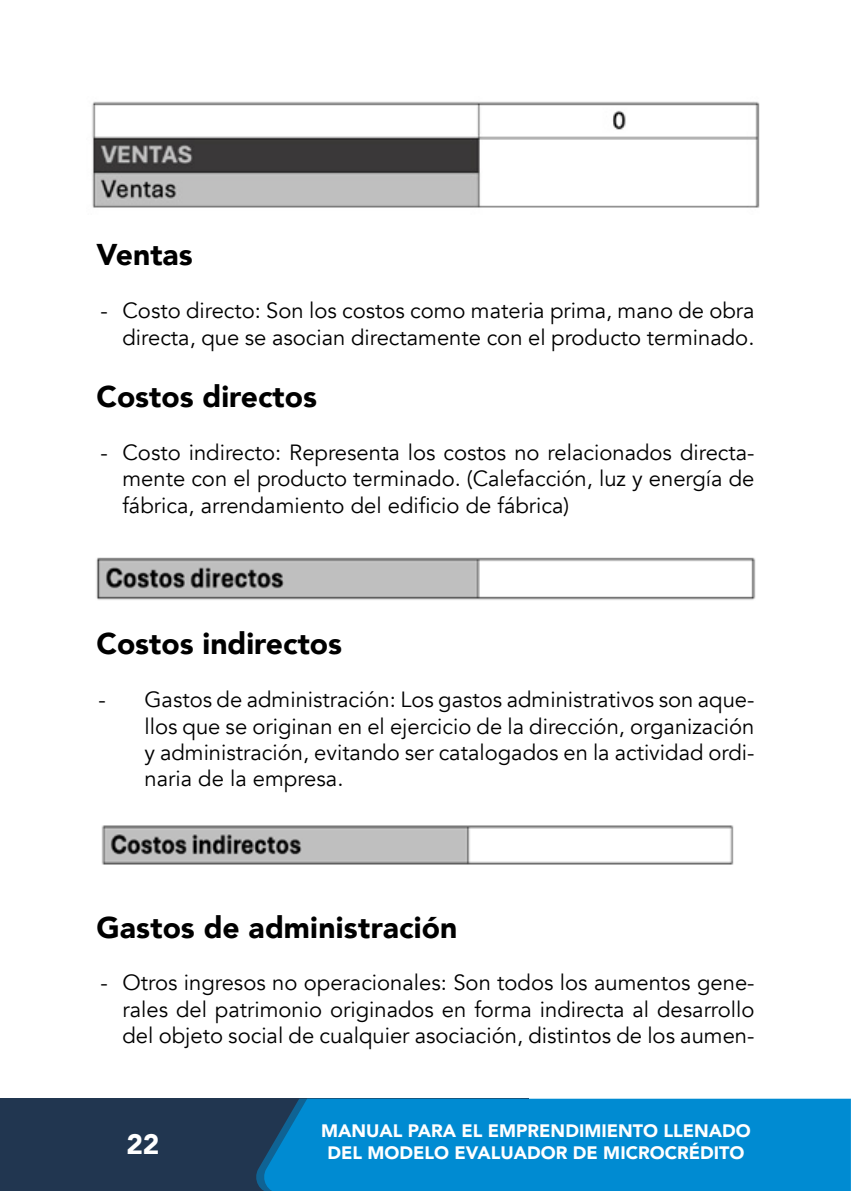
<style>
.page{position:relative;width:851px;height:1191px;background:#fff}
.page>*{position:absolute;margin:0;border:0;box-sizing:border-box;transform-origin:0 0}
.t1{font:900 30px "Avenir";color:#000}
.t2{font:900 28px "Avenir";color:#fff}
.t3{font:22px/26.4px "Avenir";color:#000;text-align:justify}
.t4{font:900 18px/22px "Avenir";color:#fff;text-align:center}
</style>
<div class="page">
<div style="left:0;top:1098px;width:528px;height:93px;background:#213650"></div>
<div style="left:260px;top:1098px;width:590px;height:93px;background:#008bd2"></div>
<svg style="left:850px;top:1098px;width:1px;height:93px"></svg>
<img style="left:92px;top:101px;width:668px;height:107px">
<img style="left:96px;top:557px;width:660px;height:43px">
<img style="left:101px;top:825px;width:633px;height:40px">
<h1 class="t1" style="left:96px;top:229px;width:98px">Ventas</h1>
<p class="t3" style="left:100px;top:298px;width:655px;text-align:right">- Costo directo: Son los costos como materia prima, mano de obra directa, que se asocian directamente con el producto terminado.</p>
<h1 class="t1" style="left:96px;top:371px;width:222px">Costos directos</h1>
<p class="t3" style="left:122px;top:439px;width:633px;text-indent:-22px">- Costo indirecto: Representa los costos no relacionados directa&shy;mente con el producto terminado. (Calefacción, luz y energía de fábrica, arrendamiento del edificio de fábrica)</p>
<h1 class="t1" style="left:96px;top:618px;width:247px">Costos indirectos</h1>
<p class="t3" style="left:144px;top:687px;width:611px;text-indent:-46px">- Gastos de administración: Los gastos administrativos son aque&shy;llos que se originan en el ejercicio de la dirección, organización y administración, evitando ser catalogados en la actividad ordi&shy;naria de la empresa.</p>
<h1 class="t1" style="left:96px;top:901px;width:362px">Gastos de administración</h1>
<p class="t3" style="left:122px;top:970px;width:633px;text-indent:-22px">- Otros ingresos no operacionales: Son todos los aumentos gene&shy;rales del patrimonio originados en forma indirecta al desarrollo del objeto social de cualquier asociación, distintos de los aumen-</p>
<p class="t2" style="left:126px;top:1120px;width:35px">22</p>
<p class="t4" style="left:321px;top:1118px;width:431px">MANUAL PARA EL EMPRENDIMIENTO LLENADO<br>DEL MODELO EVALUADOR DE MICROCRÉDITO</p>
</div>
